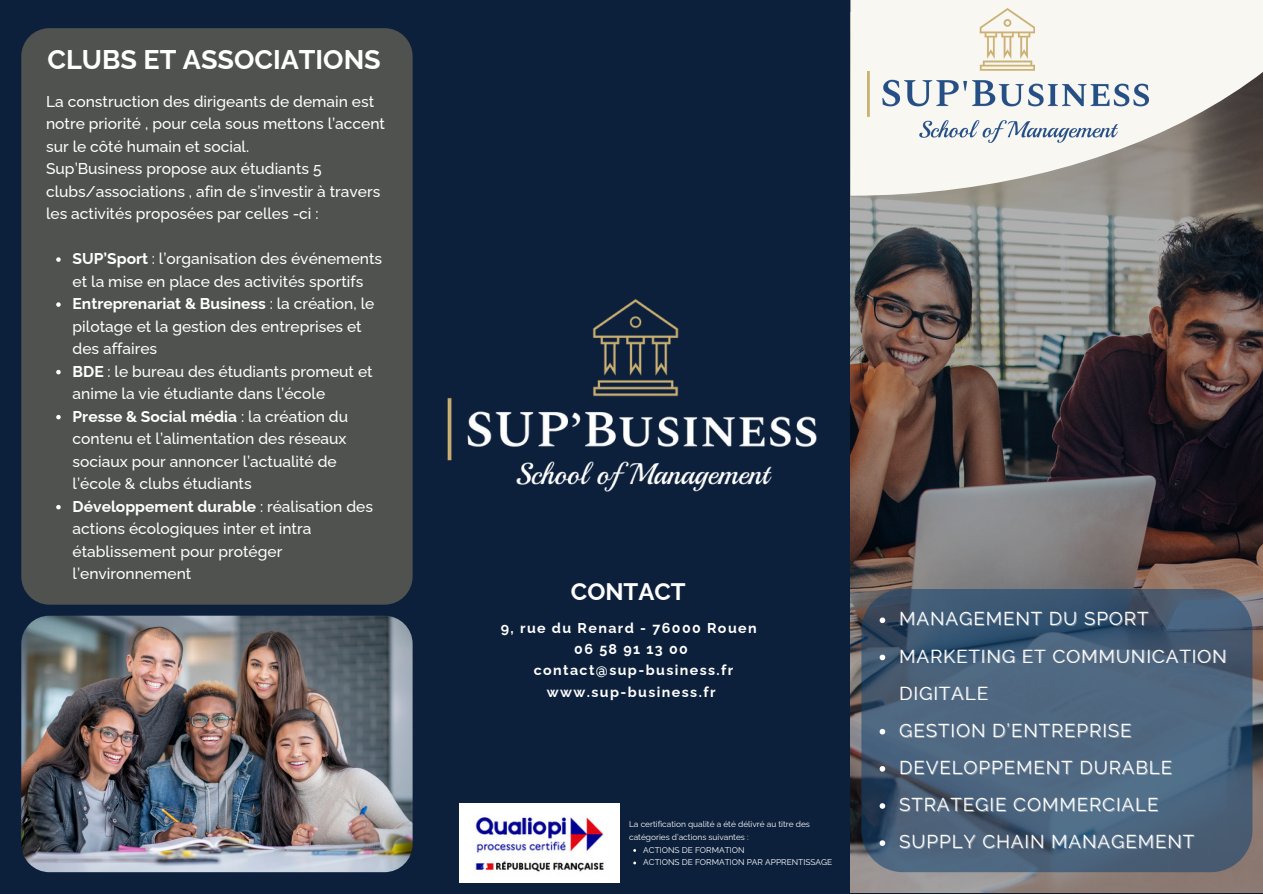
<style>
.page{position:relative;width:1263px;height:894px;background:#fff}
.page>*{position:absolute;margin:0;border:0;box-sizing:border-box;transform-origin:0 0}
.t1{font:700 27px "Raleway";color:#fff}
.t2{font:700 23.85px "Raleway";color:#fff}
.t3{font:18.75px/37px "Raleway";letter-spacing:.05em;color:#fff}
.t4{font:500 15.6px/22.5px "Raleway";color:#fff}
.t5{font:700 14.25px "Raleway";letter-spacing:.1em;color:#fff}
.t6{font:8.4px/12.6px "Raleway";color:#fff}
.s1{font-weight:700}
</style>
<div class="page">
<div style="left:0;top:0;width:1263px;height:893px;background:#0d203b"></div>
<img style="left:850px;top:195px;width:412px;height:698px">
<svg style="left:850px;top:0;width:413px;height:195px;background:#d5d2cd"></svg>
<img style="left:867px;top:71px;width:281px;height:71px">
<img style="left:979px;top:8px;width:56px;height:62px">
<img style="left:21px;top:615px;width:392px;height:256px;border-radius:28px">
<div style="left:21px;top:28px;width:392px;height:576px;background:#4f524e;border-radius:28px"></div>
<svg style="left:861px;top:588px;width:391px;height:283px;background:#485f78"></svg>
<img style="left:447px;top:299px;width:370px;height:193px">
<svg style="left:880px;top:617px;width:5px;height:6px"></svg>
<svg style="left:880px;top:654px;width:5px;height:6px"></svg>
<svg style="left:880px;top:728px;width:5px;height:6px"></svg>
<svg style="left:880px;top:765px;width:5px;height:6px"></svg>
<svg style="left:880px;top:803px;width:5px;height:5px"></svg>
<svg style="left:880px;top:840px;width:5px;height:5px"></svg>
<svg style="left:56px;top:257px;width:5px;height:5px"></svg>
<svg style="left:56px;top:302px;width:5px;height:5px"></svg>
<svg style="left:56px;top:370px;width:5px;height:4px"></svg>
<svg style="left:56px;top:415px;width:5px;height:4px"></svg>
<svg style="left:56px;top:504px;width:5px;height:5px"></svg>
<img style="left:460px;top:803px;width:159px;height:79px">
<p class="t1" style="left:48px;top:43px;width:335px">CLUBS ET ASSOCIATIONS</p>
<p class="t4" style="left:46px;top:90px;width:340px">La construction des dirigeants de demain est notre priorité , pour cela sous mettons l’accent sur le côté humain et social.</p>
<p class="t4" style="left:46px;top:157px;width:336px">Sup’Business propose aux étudiants 5 clubs/associations , afin de s’investir à travers les activités proposées par celles -ci :</p>
<p class="t4" style="left:73px;top:247px;width:311px"><span class="s1">SUP’Sport</span> : l’organisation des événements et la mise en place des activités sportifs</p>
<p class="t4" style="left:73px;top:292px;width:303px"><span class="s1">Entreprenariat &amp; Business</span> : la création, le pilotage et la gestion des entreprises et des affaires</p>
<p class="t4" style="left:73px;top:360px;width:302px"><span class="s1">BDE</span> : le bureau des étudiants promeut et anime la vie étudiante dans l’école</p>
<p class="t4" style="left:73px;top:405px;width:277px"><span class="s1">Presse &amp; Social média</span> : la création du contenu et l’alimentation des réseaux sociaux pour annoncer l’actualité de l’école &amp; clubs étudiants</p>
<p class="t4" style="left:73px;top:494px;width:302px"><span class="s1">Développement durable</span> : réalisation des actions écologiques inter et intra établissement pour protéger l’environnement</p>
<p class="t2" style="left:571px;top:577px;width:116px">CONTACT</p>
<p class="t5" style="left:501px;top:619px;width:257px">9, rue du Renard - 76000 Rouen</p>
<p class="t5" style="left:574px;top:640px;width:115px">06 58 91 13 00</p>
<p class="t5" style="left:534px;top:661px;width:201px">contact@sup-business.fr</p>
<p class="t5" style="left:547px;top:683px;width:170px">www.sup-business.fr</p>
<p class="t6" style="left:629px;top:817px;width:182px">La certification qualité a été délivré au titre des catégories d’actions suivantes :</p>
<p class="t6" style="left:643px;top:843px;width:103px">ACTIONS DE FORMATION</p>
<p class="t6" style="left:643px;top:855px;width:191px">ACTIONS DE FORMATION PAR APPRENTISSAGE</p>
<p class="t3" style="left:899px;top:600px;width:251px">MANAGEMENT DU SPORT</p>
<p class="t3" style="left:899px;top:637px;width:329px">MARKETING ET COMMUNICATION<br>DIGITALE</p>
<p class="t3" style="left:899px;top:711px;width:234px">GESTION D’ENTREPRISE</p>
<p class="t3" style="left:899px;top:748px;width:275px">DEVELOPPEMENT DURABLE</p>
<p class="t3" style="left:899px;top:785px;width:261px">STRATEGIE COMMERCIALE</p>
<p class="t3" style="left:899px;top:822px;width:297px">SUPPLY CHAIN MANAGEMENT</p>
</div>
